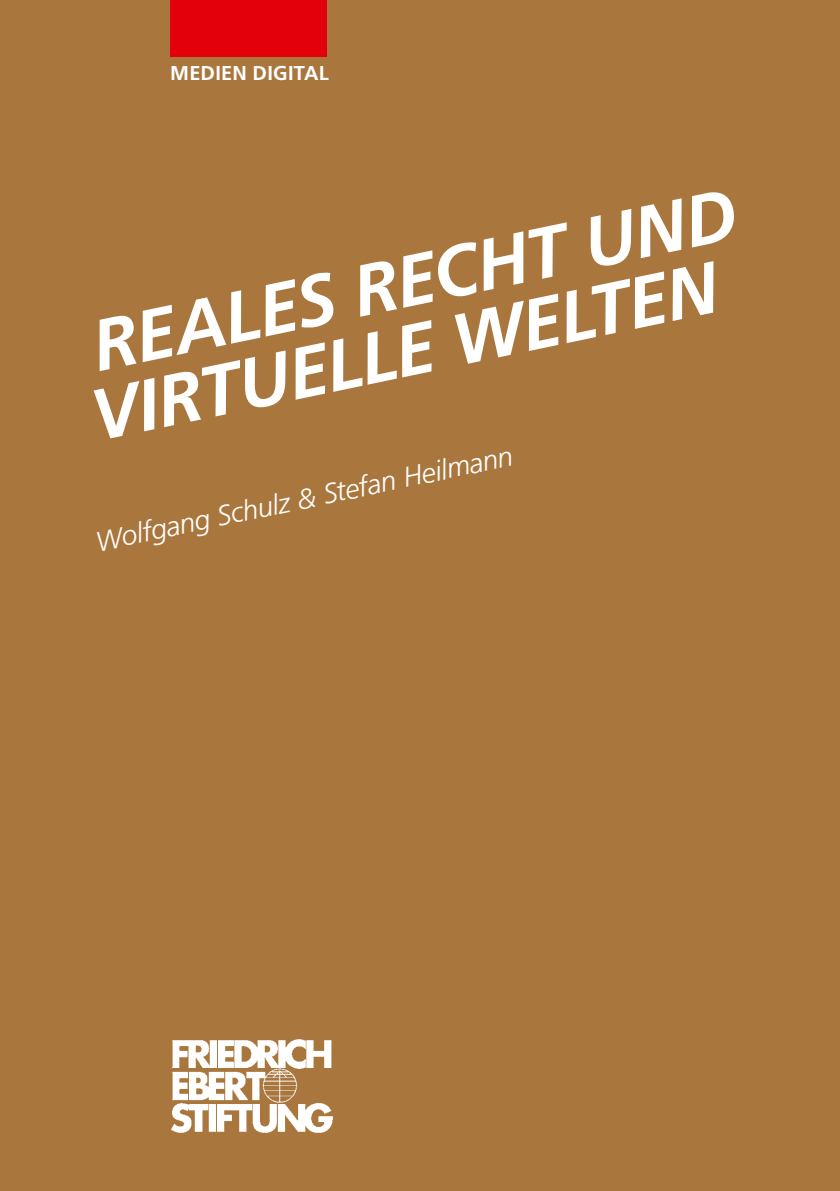
<style>
.page{position:relative;width:840px;height:1191px;background:#fff}
.page>*{position:absolute;margin:0;border:0;box-sizing:border-box;transform-origin:0 0}
.t1{font:italic 700 72px/67.8px "Frutiger";color:#fff}
.t2{font:italic 300 28px "Frutiger";color:#fff}
.t3{font:700 20px "Frutiger";letter-spacing:.01em;color:#fff}
</style>
<div class="page">
<div style="left:0;top:0;width:839px;height:1191px;background:#a9773e"></div>
<div style="left:170px;top:0;width:156px;height:57px;background:#e3000a"></div>
<img style="left:171px;top:1039px;width:162px;height:94px">
<p class="t3" style="left:170px;top:61px;width:160px">MEDIEN DIGITAL</p>
<p class="t1" style="left:70px;top:317px;width:673px;rotate:-12deg">Reales Recht und v irtuelle Welten</p>
<p class="t2" style="left:93px;top:527px;width:426px;rotate:-12deg">Wolfgang Schulz &amp; Stefan Heilmann</p>
</div>
